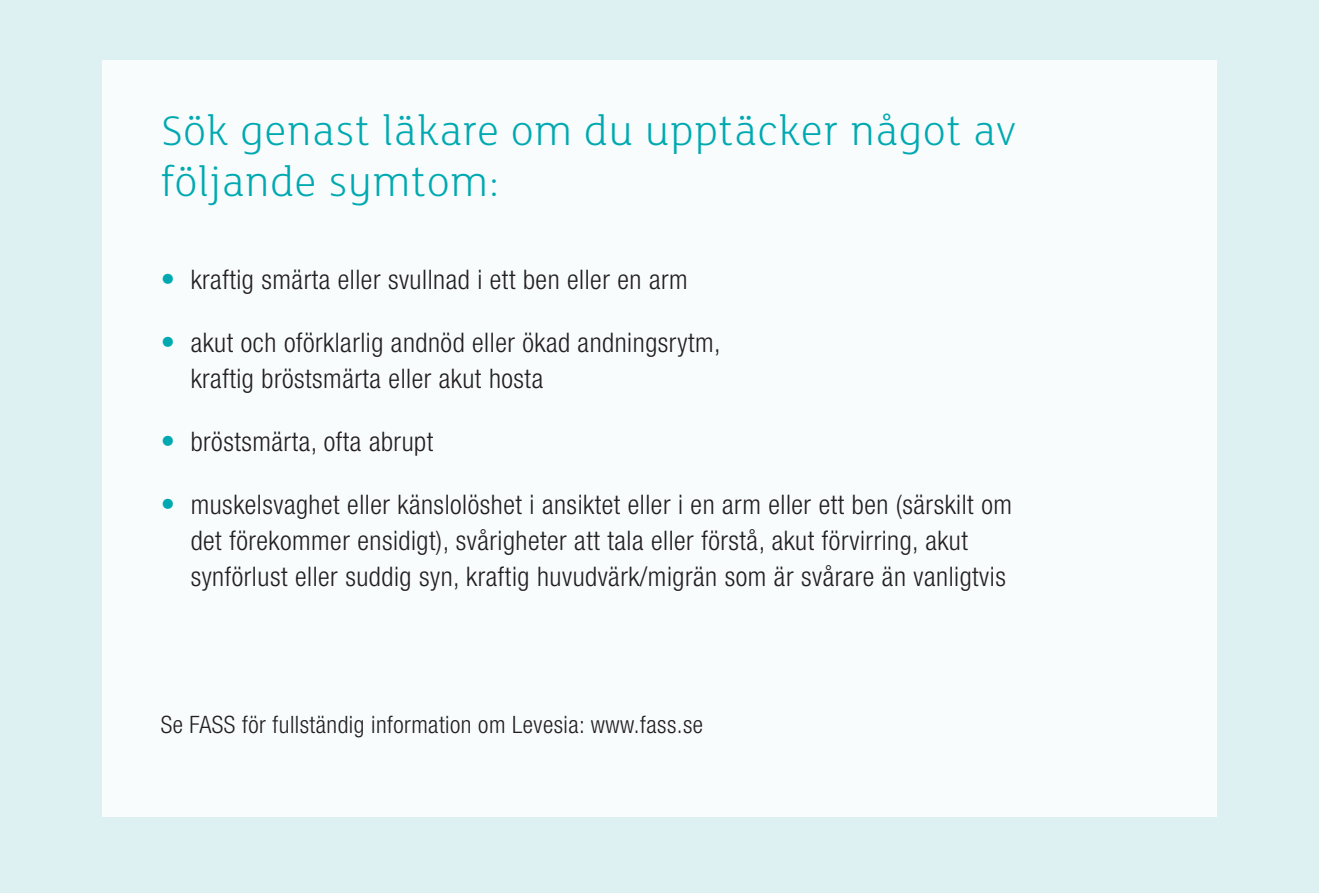
<style>
.page{position:relative;width:1319px;height:893px;background:#fff}
.page>*{position:absolute;margin:0;border:0;box-sizing:border-box;transform-origin:0 0}
.t1{font:300 45px/51px "FS Lola";letter-spacing:.02em;color:#00a9b1}
.t2{font:300 condensed 27px/36px "Helvetica Neue LT Std";letter-spacing:.02em;color:#231f20}
.t3{font:300 condensed 24px "Helvetica Neue LT Std";letter-spacing:.02em;color:#231f20}
.s1{font-size:28.5px;color:#00a9b1}
</style>
<div class="page">
<div style="left:0;top:0;width:1318px;height:893px;background:#ddf1f3"></div>
<div style="left:102px;top:60px;width:1114px;height:756px;background:#f8fcfc"></div>
<h1 class="t1" style="left:161px;top:103px;width:856px">Sök genast läkare om du upptäcker något av följande symtom:</h1>
<p class="t2" style="left:161px;top:261px;width:528px"><span class="s1">•</span> kraftig smärta eller svullnad i ett ben eller en arm</p>
<p class="t2" style="left:191px;top:324px;width:531px;text-indent:-30px"><span class="s1">•</span> akut och oförklarlig andnöd eller ökad andningsrytm, kraftig bröstsmärta eller akut hosta</p>
<p class="t2" style="left:161px;top:423px;width:274px"><span class="s1">•</span> bröstsmärta, ofta abrupt</p>
<p class="t2" style="left:191px;top:486px;width:822px;text-indent:-30px"><span class="s1">•</span> muskelsvaghet eller känslolöshet i ansiktet eller i en arm eller ett ben (särskilt om det förekommer ensidigt), svårigheter att tala eller förstå, akut förvirring, akut synförlust eller suddig syn, kraftig huvudvärk/migrän som är svårare än vanligtvis</p>
<p class="t3" style="left:161px;top:710px;width:544px">Se FASS för fullständig information om Levesia: www.fass.se</p>
</div>
